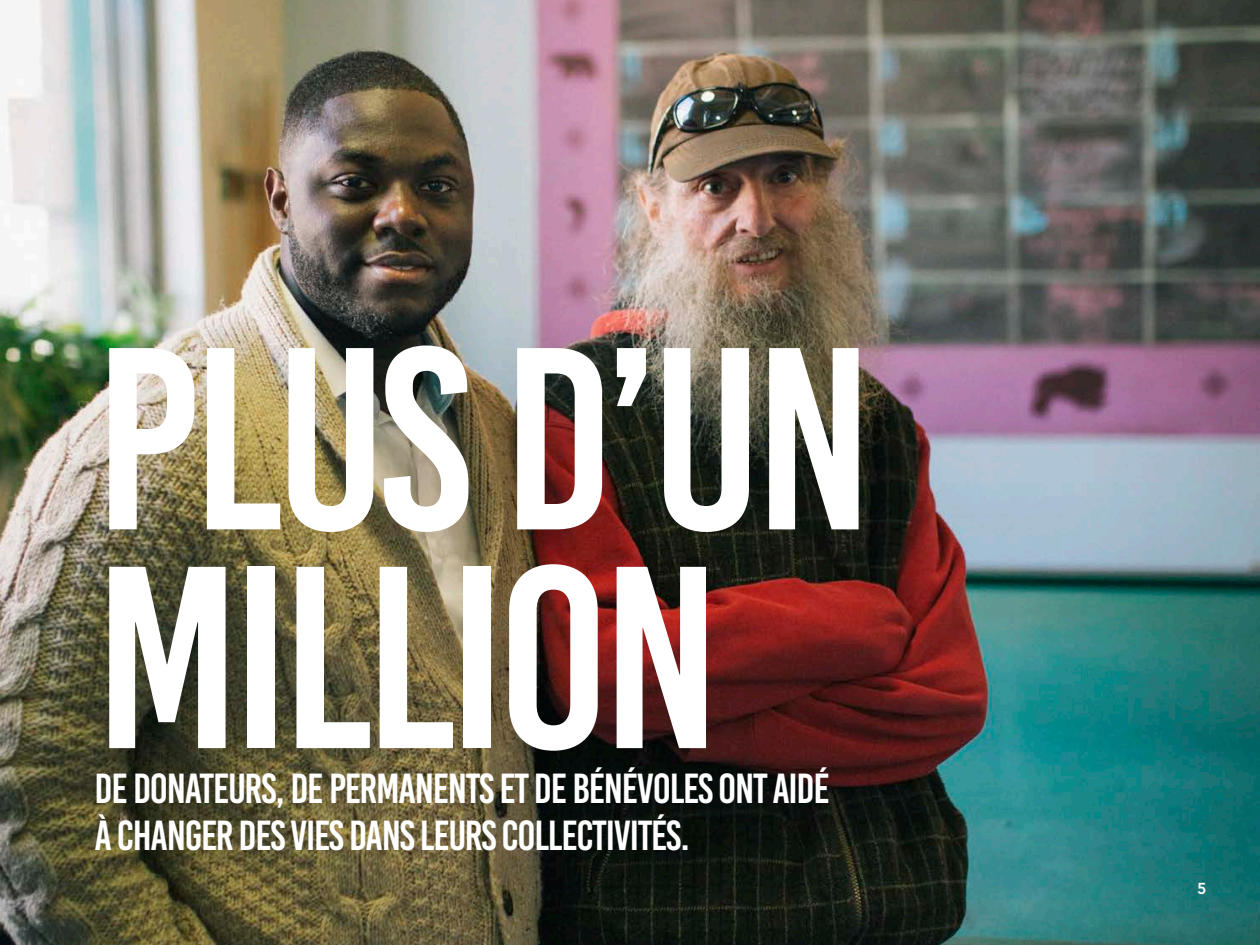
<style>
.page{position:relative;width:1260px;height:945px;background:#fff}
.page>*{position:absolute;margin:0;border:0;box-sizing:border-box;transform-origin:0 0}
.t1{font:259px/218.8px "Bebas Kai";letter-spacing:-.03em;color:#fff}
.t2{font:42px/47.2px "Bebas Kai";letter-spacing:-.03em;color:#fff}
.t3{font:800 15.75px "Avenir";color:#fff}
</style>
<div class="page">
<img style="left:0;top:0;width:1260px;height:945px">
<p class="t1" style="left:94px;top:332px;width:780px">PLUS D’UN<br>MILLION</p>
<p class="t2" style="left:95px;top:765px;width:737px">DE DONATEURS, DE PERMANENTS ET DE BÉNÉVOLES ONT AIDÉ<br>À CHANGER DES VIES DANS LEURS COLLECTIVITÉS.</p>
<p class="t3" style="left:1197px;top:879px;width:11px">5</p>
</div>
